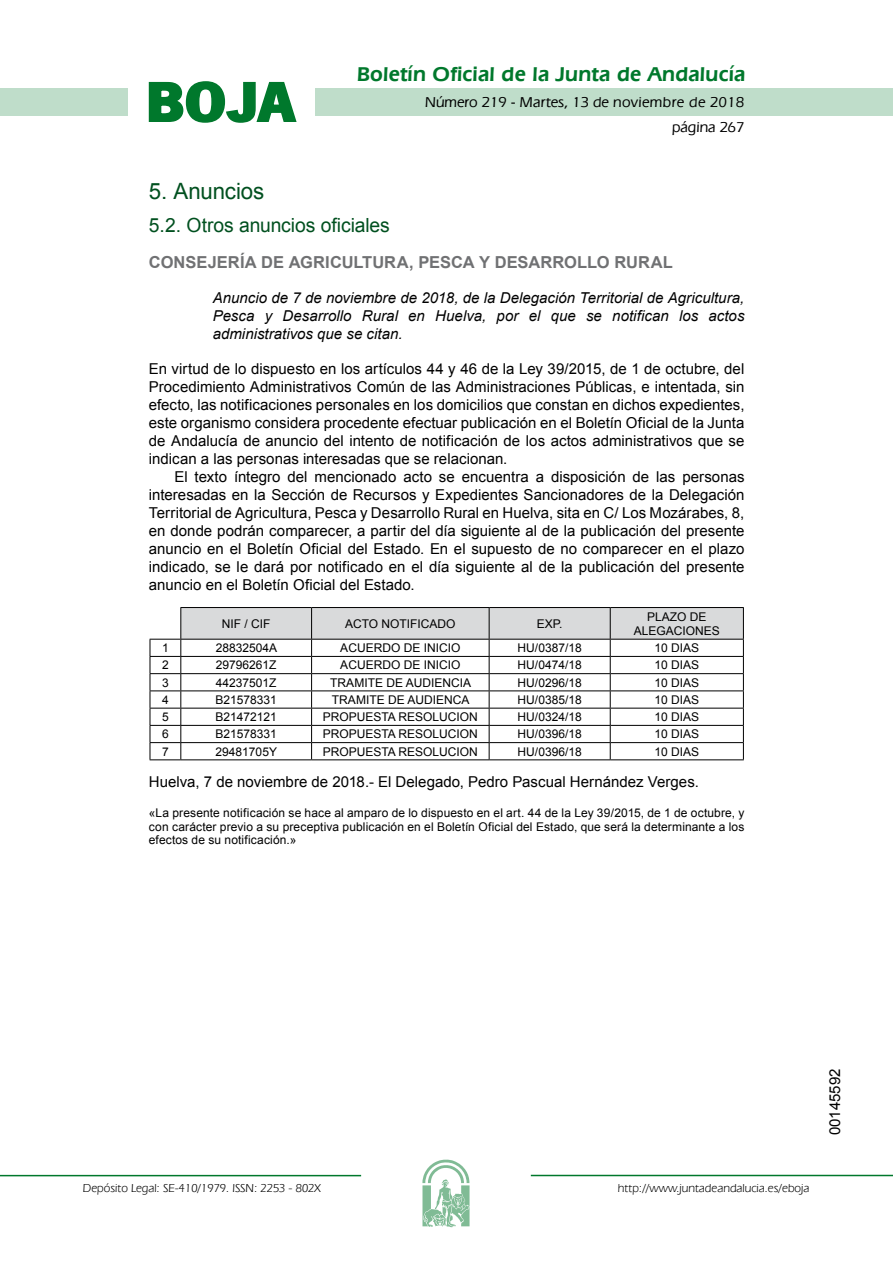
<style>
.page{position:relative;width:893px;height:1263px;background:#fff}
.page>*{position:absolute;margin:0;border:0;box-sizing:border-box;transform-origin:0 0}
.t1{font:700 57.75px "News Got T";color:#00782c;scale:1.14 1}
.t2{font:22.5px "Arial";letter-spacing:-.005em;color:#00501f}
.t3{font:600 21px "Eras IT Cby BT";letter-spacing:.01em;color:#00782c}
.t4{font:19.5px "Arial";letter-spacing:-.005em;color:#00501f}
.t5{font:700 16.5px "Arial";color:#707173}
.t6{font:15px/18px "Arial";color:#000;text-align:justify}
.t7{font:italic 15px/18px "Arial";color:#000;text-align:justify}
.t8{font:500 15px/24.5px "Eras IT Cby BT";color:#000;text-align:right}
.t9{font:12px/13.5px "Arial";color:#000;text-align:center}
.t10{font:12px "Eras IT Cby BT";color:#000}
</style>
<div class="page">
<div style="left:315px;top:88px;width:577px;height:28px;background:#bfddca"></div>
<div style="left:0;top:88px;width:128px;height:28px;background:#bfddca"></div>
<hr style="left:0;top:1175px;width:361px;height:1px;background:#00782c">
<svg style="left:422px;top:1159px;width:47px;height:68px"></svg>
<hr style="left:531px;top:1175px;width:361px;height:1px;background:#00782c">
<svg style="left:148px;top:81px;width:149px;height:42px"></svg>
<hr style="left:180px;top:607px;width:131px;height:1px;background:#000">
<hr style="left:311px;top:607px;width:178px;height:1px;background:#000">
<hr style="left:489px;top:607px;width:121px;height:1px;background:#000">
<hr style="left:610px;top:607px;width:133px;height:1px;background:#000">
<hr style="left:150px;top:656px;width:31px;height:1px;background:#000">
<hr style="left:150px;top:673px;width:31px;height:1px;background:#000">
<hr style="left:150px;top:691px;width:31px;height:1px;background:#000">
<hr style="left:150px;top:708px;width:31px;height:1px;background:#000">
<hr style="left:150px;top:725px;width:31px;height:1px;background:#000">
<hr style="left:150px;top:742px;width:31px;height:1px;background:#000">
<svg style="left:150px;top:640px;width:1px;height:119px"></svg>
<svg style="left:180px;top:608px;width:564px;height:151px"></svg>
<hr style="left:150px;top:759px;width:31px;height:1px;background:#000">
<hr style="left:181px;top:759px;width:130px;height:1px;background:#000">
<hr style="left:311px;top:759px;width:178px;height:1px;background:#000">
<hr style="left:489px;top:759px;width:121px;height:1px;background:#000">
<hr style="left:610px;top:759px;width:133px;height:1px;background:#000">
<hr style="left:180px;top:608px;width:1px;height:31px;background:#000">
<hr style="left:150px;top:639px;width:31px;height:1px;background:#000">
<h1 class="t1" style="left:145px;top:68px;width:133px">BOJA</h1>
<h3 class="t3" style="left:357px;top:62px;width:390px">Boletín Oficial de la Junta de Andalucía</h3>
<p class="t8" style="left:425px;top:90px;width:321px">Número 219 - Martes, 13 de noviembre de 2018 página 267</p>
<h2 class="t2" style="left:149px;top:177px;width:117px">5. Anuncios</h2>
<h3 class="t4" style="left:149px;top:212px;width:242px">5.2. Otros anuncios oficiales</h3>
<p class="t5" style="left:149px;top:251px;width:525px">CONSEJERÍA DE AGRICULTURA, PESCA Y DESARROLLO RURAL</p>
<p class="t7" style="left:213px;top:289px;width:533px">Anuncio de 7 de noviembre de 2018, de la Delegación Territorial de Agricultura, Pesca y Desarrollo Rural en Huelva, por el que se notifican los actos administrativos que se citan.</p>
<p class="t6" style="left:149px;top:360px;width:597px">En virtud de lo dispuesto en los artículos 44 y 46 de la Ley 39/2015, de 1 de octubre, del Procedimiento Administrativos Común de las Administraciones Públicas, e intentada, sin efecto, las notificaciones personales en los domicilios que constan en dichos expedientes, este organismo considera procedente efectuar publicación en el Boletín Oficial de la Junta de Andalucía de anuncio del intento de notificación de los actos administrativos que se indican a las personas interesadas que se relacionan.</p>
<p class="t6" style="left:149px;top:468px;width:597px;text-indent:26px">El texto íntegro del mencionado acto se encuentra a disposición de las personas interesadas en la Sección de Recursos y Expedientes Sancionadores de la Delegación Territorial de Agricultura, Pesca y Desarrollo Rural en Huelva, sita en C/ Los Mozárabes, 8, en donde podrán comparecer, a partir del día siguiente al de la publicación del presente anuncio en el Boletín Oficial del Estado. En el supuesto de no comparecer en el plazo indicado, se le dará por notificado en el día siguiente al de la publicación del presente anuncio en el Boletín Oficial del Estado.</p>
<p class="t9" style="left:222px;top:617px;width:50px">NIF / CIF</p>
<p class="t9" style="left:345px;top:617px;width:112px">ACTO NOTIFICADO</p>
<p class="t9" style="left:536px;top:617px;width:27px">EXP.</p>
<p class="t9" style="left:633px;top:609px;width:88px;line-height:14.4px">PLAZO DE<br>ALEGACIONES</p>
<p class="t9" style="left:162px;top:641px;width:8px">1</p>
<p class="t9" style="left:216px;top:641px;width:63px">28832504A</p>
<p class="t9" style="left:340px;top:641px;width:122px">ACUERDO DE INICIO</p>
<p class="t9" style="left:517px;top:641px;width:66px">HU/0387/18</p>
<p class="t9" style="left:654px;top:641px;width:46px">10 DIAS</p>
<p class="t9" style="left:162px;top:659px;width:8px">2</p>
<p class="t9" style="left:216px;top:659px;width:62px">29796261Z</p>
<p class="t9" style="left:340px;top:659px;width:122px">ACUERDO DE INICIO</p>
<p class="t9" style="left:517px;top:659px;width:66px">HU/0474/18</p>
<p class="t9" style="left:654px;top:659px;width:46px">10 DIAS</p>
<p class="t9" style="left:162px;top:676px;width:8px">3</p>
<p class="t9" style="left:216px;top:676px;width:62px">44237501Z</p>
<p class="t9" style="left:330px;top:676px;width:142px">TRAMITE DE AUDIENCIA</p>
<p class="t9" style="left:517px;top:676px;width:66px">HU/0296/18</p>
<p class="t9" style="left:654px;top:676px;width:46px">10 DIAS</p>
<p class="t9" style="left:162px;top:693px;width:8px">4</p>
<p class="t9" style="left:215px;top:693px;width:63px">B21578331</p>
<p class="t9" style="left:332px;top:693px;width:139px">TRAMITE DE AUDIENCA</p>
<p class="t9" style="left:517px;top:693px;width:66px">HU/0385/18</p>
<p class="t9" style="left:654px;top:693px;width:46px">10 DIAS</p>
<p class="t9" style="left:162px;top:710px;width:8px">5</p>
<p class="t9" style="left:215px;top:710px;width:63px">B21472121</p>
<p class="t9" style="left:323px;top:710px;width:157px">PROPUESTA RESOLUCION</p>
<p class="t9" style="left:517px;top:710px;width:66px">HU/0324/18</p>
<p class="t9" style="left:654px;top:710px;width:46px">10 DIAS</p>
<p class="t9" style="left:162px;top:728px;width:8px">6</p>
<p class="t9" style="left:215px;top:728px;width:63px">B21578331</p>
<p class="t9" style="left:323px;top:728px;width:157px">PROPUESTA RESOLUCION</p>
<p class="t9" style="left:517px;top:728px;width:66px">HU/0396/18</p>
<p class="t9" style="left:654px;top:728px;width:46px">10 DIAS</p>
<p class="t9" style="left:162px;top:745px;width:8px">7</p>
<p class="t9" style="left:215px;top:745px;width:63px">29481705Y</p>
<p class="t9" style="left:323px;top:745px;width:157px">PROPUESTA RESOLUCION</p>
<p class="t9" style="left:517px;top:745px;width:66px">HU/0396/18</p>
<p class="t9" style="left:654px;top:745px;width:46px">10 DIAS</p>
<p class="t6" style="left:149px;top:773px;width:551px">Huelva, 7 de noviembre de 2018.- El Delegado, Pedro Pascual Hernández Verges.</p>
<p class="t9" style="left:149px;top:806px;width:597px;text-align:justify">«La presente notificación se hace al amparo de lo dispuesto en el art. 44 de la Ley 39/2015, de 1 de octubre, y con carácter previo a su preceptiva publicación en el Boletín Oficial del Estado, que será la determinante a los efectos de su notificación.»</p>
<p class="t10" style="left:83px;top:1181px;width:239px">Depósito Legal: SE-410/1979. ISSN: 2253 - 802X</p>
<p class="t10" style="left:618px;top:1181px;width:193px">http://www.juntadeandalucia.es/eboja</p>
<p class="t6" style="left:826px;top:1135px;width:68px;rotate:-90deg">00145592</p>
</div>
